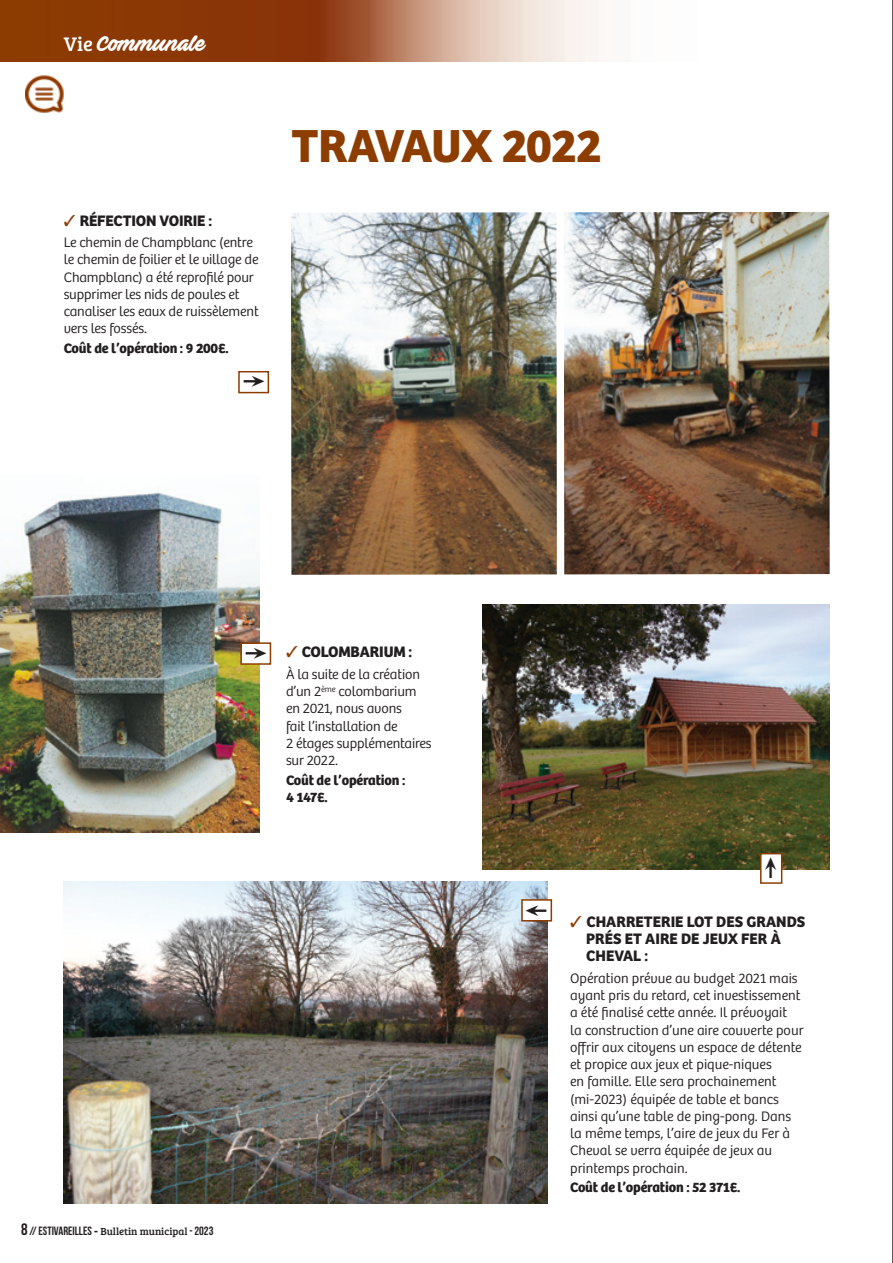
<style>
.page{position:relative;width:893px;height:1263px;background:#fff}
.page>*{position:absolute;margin:0;border:0;box-sizing:border-box;transform-origin:0 0}
.t1{font:700 48px "Bree";letter-spacing:-.01em;color:#8d3d00}
.t2{font:29.1px "Fleches Post";color:#231f20}
.t3{font:21px "Ave Fedan PERSONALUSEONLY";color:#fff}
.t4{font:700 15.75px/17.2px "Bree";color:#231f20}
.t5{font:300 14.25px/17.2px "Bree";letter-spacing:-.01em;color:#231f20}
.t6{font:700 14.25px/17.2px "Bree";letter-spacing:-.01em;color:#231f20}
.t7{font:12px "Bebas Neue";color:#231f20}
.s1{font-family:"Bree Serif";font-size:20.25px}
.s2{color:#8d3d00}
.s3{font-size:16.5px}
.s4{font-family:"Bree";font-weight:700}
.s5{font-family:"Bree Serif";font-size:10.5px}
</style>
<div class="page">
<div style="left:0;top:0;width:893px;height:62px;background:#8b3706"></div>
<img style="left:325px;top:0;width:40px;height:62px">
<img style="left:365px;top:0;width:527px;height:62px">
<img style="left:26px;top:75px;width:38px;height:38px">
<img style="left:64px;top:881px;width:483px;height:322px">
<img style="left:482px;top:604px;width:347px;height:265px">
<img style="left:291px;top:212px;width:266px;height:362px">
<img style="left:564px;top:212px;width:266px;height:362px">
<img style="left:0;top:492px;width:259px;height:341px">
<hr style="left:892px;top:0;width:1px;height:1263px;background:#231f20">
<div style="left:761px;top:854px;width:20px;height:28px;background:#fff"></div>
<div style="left:760px;top:853px;width:22px;height:31px;border:2px solid #8d3d00"></div>
<div style="left:238px;top:371px;width:31px;height:22px;border:2px solid #8d3d00"></div>
<div style="left:523px;top:901px;width:28px;height:19px;background:#fff"></div>
<div style="left:521px;top:899px;width:31px;height:22px;border:2px solid #8d3d00"></div>
<div style="left:242px;top:644px;width:28px;height:19px;background:#fff"></div>
<div style="left:240px;top:642px;width:31px;height:23px;border:2px solid #8d3d00"></div>
<p class="t3" style="left:64px;top:35px;width:143px"><span class="s1">Vie</span> Communale</p>
<p class="t4" style="left:64px;top:214px;width:150px"><span class="s2">✓</span> RÉFECTION VOIRIE :</p>
<p class="t5" style="left:64px;top:235px;width:197px">Le chemin de Champblanc (entre le chemin de foilier et le village de<br>Champblanc) a été reprofilé pour supprimer les nids de poules et canaliser les eaux de ruissèlement vers les fossés.</p>
<p class="t6" style="left:64px;top:341px;width:167px">Coût de l’opération : 9 200€.</p>
<p class="t2" style="left:271px;top:375px;width:14px;rotate:90deg">,</p>
<p class="t1" style="left:291px;top:129px;width:312px">TRAVAUX 2022</p>
<p class="t2" style="left:273px;top:647px;width:14px;rotate:90deg">,</p>
<p class="t4" style="left:286px;top:645px;width:128px"><span class="s2">✓</span> COLOMBARIUM :</p>
<p class="t5" style="left:286px;top:667px;width:147px">À la suite de la création d’un 2<sup>ème</sup> colombarium en 2021, nous avons<br>fait l’installation de<br>2 étages supplémentaires sur 2022.</p>
<p class="t6" style="left:286px;top:773px;width:121px">Coût de l’opération :<br>4 147€.</p>
<p class="t7" style="left:21px;top:1224px;width:194px"><span class="s3">8</span> // ESTIVAREILLES <span class="s4">-</span> <span class="s5">Bulletin municipal</span> - 2023</p>
<p class="t2" style="left:519px;top:917px;width:14px;rotate:-90deg">,</p>
<p class="t2" style="left:764px;top:851px;width:14px">,</p>
<p class="t4" style="left:586px;top:915px;width:221px;text-indent:-16px"><span class="s2">✓</span> CHARRETERIE LOT DES GRANDS<br>PRÉS ET AIRE DE JEUX FER À<br>CHEVAL :</p>
<p class="t5" style="left:570px;top:971px;width:235px">Opération prévue au budget 2021 mais ayant pris du retard, cet investissement a été finalisé cette année. Il prévoyait<br>la construction d’une aire couverte pour offrir aux citoyens un espace de détente et propice aux jeux et pique-niques<br>en famille. Elle sera prochainement (mi-2023) équipée de table et bancs ainsi qu’une table de ping-pong. Dans la même temps, l’aire de jeux du Fer à Cheval se verra équipée de jeux au printemps prochain.</p>
<p class="t6" style="left:570px;top:1180px;width:172px">Coût de l’opération : 52 371€.</p>
</div>
